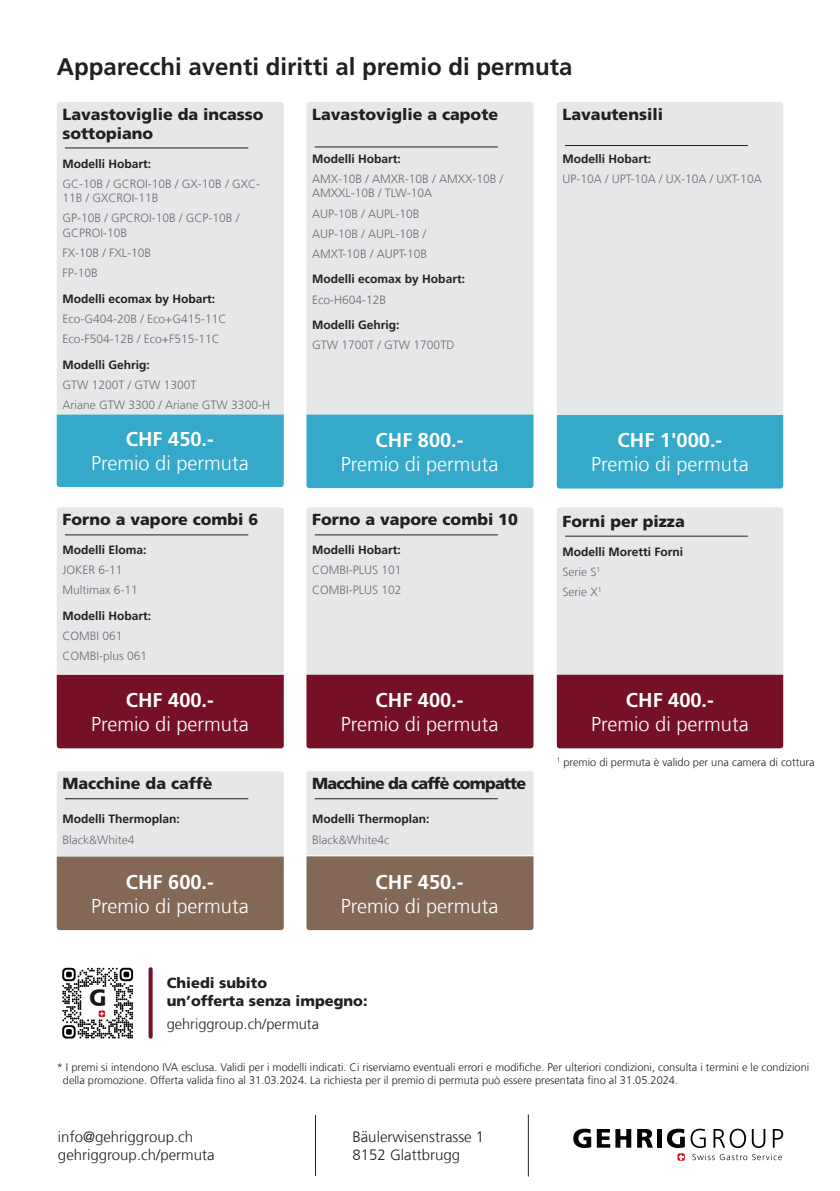
<style>
.page{position:relative;width:840px;height:1191px;background:#fff}
.page>*{position:absolute;margin:0;border:0;box-sizing:border-box;transform-origin:0 0}
.t1{font:700 24px "Frutiger LT Com";color:#231f20}
.t2{font:300 20px "Frutiger LT Com";color:#fff}
.t3{font:700 20px "Frutiger LT Com";color:#fff}
.t4{font:900 16px/19.2px "Frutiger LT Com";color:#231f20}
.t5{font:900 16px "Frutiger LT Com";letter-spacing:-.05em;color:#231f20}
.t6{font:300 15px "Frutiger LT Com";color:#231f20}
.t7{font:900 14.6px "Frutiger LT Com";color:#231f20}
.t8{font:300 14.6px "Frutiger LT Com";color:#231f20}
.t9{font:300 12px/14.4px "Frutiger LT Com";color:#6c6d70}
.t10{font:700 12px "Frutiger LT Com";color:#231f20}
.t11{font:300 11px/13.2px "Frutiger LT Com";color:#231f20}
</style>
<div class="page">
<svg style="left:148px;top:967px;width:4px;height:71px"></svg>
<svg style="left:62px;top:967px;width:71px;height:71px"></svg>
<img style="left:82px;top:988px;width:31px;height:30px">
<div style="left:57px;top:414px;width:226px;height:73px;background:#34a9ca"></div>
<div style="left:57px;top:102px;width:226px;height:312px;background:#e6e7e9"></div>
<hr style="left:65px;top:147px;width:183px;height:1px;background:#231f20">
<div style="left:306px;top:414px;width:227px;height:74px;background:#34a9ca"></div>
<div style="left:306px;top:102px;width:227px;height:312px;background:#e6e7e9"></div>
<hr style="left:314px;top:146px;width:183px;height:1px;background:#231f20">
<div style="left:556px;top:415px;width:226px;height:73px;background:#34a9ca"></div>
<div style="left:557px;top:102px;width:225px;height:312px;background:#e6e7e9"></div>
<hr style="left:564px;top:145px;width:183px;height:1px;background:#231f20">
<svg style="left:306px;top:771px;width:227px;height:159px;background:#b8aca4"></svg>
<hr style="left:314px;top:798px;width:183px;height:1px;background:#231f20">
<svg style="left:57px;top:771px;width:226px;height:159px;background:#b7aca4"></svg>
<hr style="left:65px;top:798px;width:183px;height:1px;background:#231f20">
<svg style="left:556px;top:507px;width:226px;height:241px;background:#c3a5ad"></svg>
<hr style="left:564px;top:535px;width:183px;height:1px;background:#231f20">
<svg style="left:57px;top:507px;width:226px;height:241px;background:#c3a5ad"></svg>
<hr style="left:65px;top:534px;width:183px;height:1px;background:#231f20">
<svg style="left:306px;top:507px;width:227px;height:241px;background:#c3a5ad"></svg>
<hr style="left:314px;top:534px;width:183px;height:1px;background:#231f20">
<svg style="left:690px;top:1128px;width:92px;height:32px"></svg>
<svg style="left:573px;top:1128px;width:79px;height:20px"></svg>
<div style="left:657px;top:1129px;width:5px;height:18px;background:#040503"></div>
<svg style="left:666px;top:1128px;width:18px;height:20px"></svg>
<svg style="left:677px;top:1153px;width:7px;height:7px"></svg>
<svg style="left:678px;top:1154px;width:5px;height:5px"></svg>
<hr style="left:315px;top:1115px;width:1px;height:60px;background:#231f20">
<hr style="left:527px;top:1114px;width:1px;height:62px;background:#231f20">
<p class="t1" style="left:57px;top:52px;width:517px">Apparecchi aventi diritti al premio di permuta</p>
<p class="t4" style="left:62px;top:105px;width:203px">Lavastoviglie da incasso sottopiano</p>
<p class="t10" style="left:62px;top:156px;width:90px">Modelli Hobart:</p>
<p class="t9" style="left:62px;top:177px;width:199px">GC-10B / GCROI-10B / GX-10B / GXC-<br>11B / GXCROI-11B</p>
<p class="t9" style="left:62px;top:211px;width:178px">GP-10B / GPCROI-10B / GCP-10B /<br>GCPROI-10B</p>
<p class="t9" style="left:62px;top:245px;width:90px">FX-10B / FXL-10B</p>
<p class="t9" style="left:62px;top:266px;width:37px">FP-10B</p>
<p class="t10" style="left:62px;top:291px;width:154px">Modelli ecomax by Hobart:</p>
<p class="t9" style="left:62px;top:311px;width:165px">Eco-G404-20B / Eco+G415-11C</p>
<p class="t9" style="left:62px;top:331px;width:159px">Eco-F504-12B / Eco+F515-11C</p>
<p class="t10" style="left:62px;top:357px;width:89px">Modelli Gehrig:</p>
<p class="t9" style="left:62px;top:377px;width:136px">GTW 1200T / GTW 1300T</p>
<p class="t9" style="left:62px;top:397px;width:209px">Ariane GTW 3300 / Ariane GTW 3300-H</p>
<p class="t3" style="left:126px;top:427px;width:89px">CHF 450.-</p>
<p class="t2" style="left:91px;top:451px;width:159px">Premio di permuta</p>
<p class="t4" style="left:62px;top:510px;width:197px">Forno a vapore combi 6</p>
<p class="t10" style="left:62px;top:543px;width:86px">Modelli Eloma:</p>
<p class="t9" style="left:62px;top:563px;width:62px">JOKER 6-11</p>
<p class="t9" style="left:62px;top:583px;width:77px">Multimax 6-11</p>
<p class="t10" style="left:62px;top:608px;width:90px">Modelli Hobart:</p>
<p class="t9" style="left:62px;top:628px;width:62px">COMBI 061</p>
<p class="t9" style="left:62px;top:649px;width:86px">COMBI-plus 061</p>
<p class="t3" style="left:126px;top:688px;width:89px">CHF 400.-</p>
<p class="t2" style="left:91px;top:712px;width:159px">Premio di permuta</p>
<p class="t4" style="left:62px;top:774px;width:151px">Macchine da caffè</p>
<p class="t10" style="left:62px;top:812px;width:119px">Modelli Thermoplan:</p>
<p class="t9" style="left:62px;top:832px;width:73px">Black&amp;White4</p>
<p class="t3" style="left:126px;top:870px;width:89px">CHF 600.-</p>
<p class="t2" style="left:91px;top:894px;width:159px">Premio di permuta</p>
<p class="t4" style="left:312px;top:105px;width:187px">Lavastoviglie a capote</p>
<p class="t10" style="left:312px;top:152px;width:90px">Modelli Hobart:</p>
<p class="t9" style="left:312px;top:172px;width:192px">AMX-10B / AMXR-10B / AMXX-10B /<br>AMXXL-10B / TLW-10A</p>
<p class="t9" style="left:312px;top:206px;width:109px">AUP-10B / AUPL-10B</p>
<p class="t9" style="left:312px;top:226px;width:116px">AUP-10B / AUPL-10B /</p>
<p class="t9" style="left:312px;top:246px;width:116px">AMXT-10B / AUPT-10B</p>
<p class="t10" style="left:312px;top:272px;width:154px">Modelli ecomax by Hobart:</p>
<p class="t9" style="left:312px;top:292px;width:76px">Eco-H604-12B</p>
<p class="t10" style="left:312px;top:318px;width:89px">Modelli Gehrig:</p>
<p class="t9" style="left:312px;top:338px;width:144px">GTW 1700T / GTW 1700TD</p>
<p class="t3" style="left:375px;top:428px;width:89px">CHF 800.-</p>
<p class="t2" style="left:340px;top:452px;width:159px">Premio di permuta</p>
<p class="t4" style="left:312px;top:510px;width:207px">Forno a vapore combi 10</p>
<p class="t10" style="left:312px;top:543px;width:90px">Modelli Hobart:</p>
<p class="t9" style="left:312px;top:563px;width:91px">COMBI-PLUS 101</p>
<p class="t9" style="left:312px;top:583px;width:91px">COMBI-PLUS 102</p>
<p class="t3" style="left:375px;top:688px;width:89px">CHF 400.-</p>
<p class="t2" style="left:340px;top:712px;width:159px">Premio di permuta</p>
<p class="t5" style="left:312px;top:774px;width:215px">Macchine da caffè compatte</p>
<p class="t10" style="left:312px;top:812px;width:119px">Modelli Thermoplan:</p>
<p class="t9" style="left:312px;top:832px;width:79px">Black&amp;White4c</p>
<p class="t3" style="left:375px;top:870px;width:89px">CHF 450.-</p>
<p class="t2" style="left:340px;top:894px;width:159px">Premio di permuta</p>
<p class="t7" style="left:167px;top:974px;width:102px">Chiedi subito</p>
<p class="t7" style="left:167px;top:991px;width:202px">un’offerta senza impegno:</p>
<p class="t8" style="left:167px;top:1015px;width:154px">gehriggroup.ch/permuta</p>
<p class="t4" style="left:562px;top:105px;width:102px">Lavautensili</p>
<p class="t10" style="left:562px;top:152px;width:90px">Modelli Hobart:</p>
<p class="t9" style="left:562px;top:172px;width:200px">UP-10A / UPT-10A / UX-10A / UXT-10A</p>
<p class="t3" style="left:617px;top:428px;width:106px">CHF 1'000.-</p>
<p class="t2" style="left:590px;top:452px;width:159px">Premio di permuta</p>
<p class="t4" style="left:562px;top:512px;width:124px">Forni per pizza</p>
<p class="t10" style="left:562px;top:545px;width:122px">Modelli Moretti Forni</p>
<p class="t9" style="left:562px;top:565px;width:39px">Serie S<sup>1</sup></p>
<p class="t9" style="left:562px;top:585px;width:41px">Serie X<sup>1</sup></p>
<p class="t3" style="left:625px;top:688px;width:89px">CHF 400.-</p>
<p class="t2" style="left:590px;top:712px;width:159px">Premio di permuta</p>
<p class="t11" style="left:556px;top:755px;width:259px"><sup>1</sup> premio di permuta è valido per una camera di cottura</p>
<p class="t11" style="left:63px;top:1061px;width:747px;text-indent:-6px">* I premi si intendono IVA esclusa. Validi per i modelli indicati. Ci riserviamo eventuali errori e modifiche. Per ulteriori condizioni, consulta i termini e le condizioni della promozione. Offerta valida fino al 31.03.2024. La richiesta per il premio di permuta può essere presentata fino al 31.05.2024.</p>
<p class="t6" style="left:58px;top:1128px;width:137px">info@gehriggroup.ch</p>
<p class="t6" style="left:58px;top:1146px;width:158px">gehriggroup.ch/permuta</p>
<p class="t6" style="left:352px;top:1128px;width:133px">Bäulerwisenstrasse 1</p>
<p class="t6" style="left:352px;top:1146px;width:109px">8152 Glattbrugg</p>
</div>
